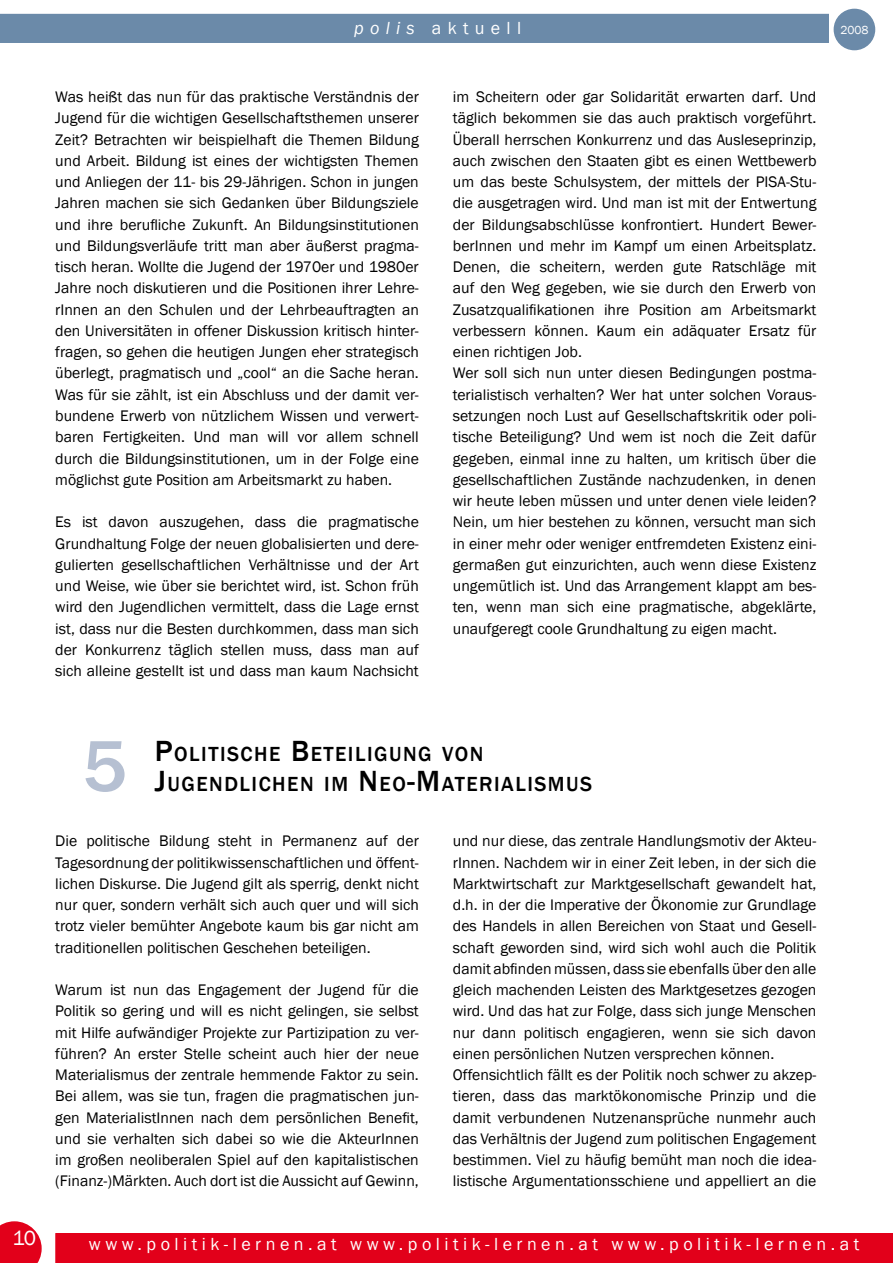
<style>
.page{position:relative;width:893px;height:1263px;background:#fff}
.page>*{position:absolute;margin:0;border:0;box-sizing:border-box;transform-origin:0 0}
.t1{font:500 75px "Franklin Gothic";color:#b6c0d2}
.t2{font:500 21px/30px "Franklin Gothic";letter-spacing:.07em;color:#000}
.t3{font:21px "Franklin Gothic";color:#fff}
.t4{font:18px "Franklin Gothic";letter-spacing:.25em;color:#fff}
.t5{font:18px "Franklin Gothic";letter-spacing:.35em;color:#fff}
.t6{font:15.75px/21.3px "Franklin Gothic";color:#000;text-align:justify}
.t7{font:12px "Franklin Gothic";color:#fff}
.s1{font-style:italic}
.s2{font-size:30px}
</style>
<div class="page">
<div style="left:0;top:14px;width:829px;height:29px;background:#6b8aa9"></div>
<div style="left:834px;top:9px;width:40px;height:41px;background:#6b8aa9;border-radius:50%"></div>
<div style="left:834px;top:9px;width:41px;height:41px;border:2px solid #6b8aa9;border-radius:50%"></div>
<svg style="left:0;top:1221px;width:42px;height:42px"></svg>
<div style="left:55px;top:1233px;width:838px;height:30px;background:#e2001a"></div>
<p class="t5" style="left:354px;top:17px;width:169px"><span class="s1">polis</span> aktuell</p>
<p class="t6" style="left:55px;top:86px;width:365px">Was heißt das nun für das praktische Verständnis der Jugend für die wichtigen Gesellschaftsthemen unserer Zeit? Betrachten wir beispielhaft die Themen Bildung und Arbeit. Bildung ist eines der wichtigsten Themen und Anliegen der 11- bis 29-Jährigen. Schon in jungen Jahren machen sie sich Gedanken über Bildungsziele und ihre berufliche Zukunft. An Bildungsinstitutionen und Bildungsverläufe tritt man aber äußerst pragma&shy;tisch heran. Wollte die Jugend der 1970er und 1980er Jahre noch diskutieren und die Positionen ihrer Lehre&shy;rInnen an den Schulen und der Lehrbeauftragten an den Universitäten in offener Diskussion kritisch hinter&shy;fragen, so gehen die heutigen Jungen eher strategisch überlegt, pragmatisch und „cool“ an die Sache heran.<br>Was für sie zählt, ist ein Abschluss und der damit ver&shy;bundene Erwerb von nützlichem Wissen und verwert&shy;baren Fertigkeiten. Und man will vor allem schnell durch die Bildungsinstitutionen, um in der Folge eine möglichst gute Position am Arbeitsmarkt zu haben.</p>
<p class="t6" style="left:55px;top:512px;width:365px">Es ist davon auszugehen, dass die pragmatische Grundhaltung Folge der neuen globalisierten und dere&shy;gulierten gesellschaftlichen Verhältnisse und der Art und Weise, wie über sie berichtet wird, ist. Schon früh wird den Jugendlichen vermittelt, dass die Lage ernst ist, dass nur die Besten durchkommen, dass man sich der Konkurrenz täglich stellen muss, dass man auf sich alleine gestellt ist und dass man kaum Nachsicht</p>
<p class="t6" style="left:453px;top:87px;width:365px;text-align:left">im Scheitern oder gar Solidarität erwarten darf. Und täglich bekommen sie das auch praktisch vorgeführt.<br>Überall herrschen Konkurrenz und das Ausleseprinzip, auch zwischen den Staaten gibt es einen Wettbewerb um das beste Schulsystem, der mittels der PISA-Stu&shy;die ausgetragen wird. Und man ist mit der Entwertung der Bildungsabschlüsse konfrontiert. Hundert Bewer&shy;berInnen und mehr im Kampf um einen Arbeitsplatz.<br>Denen, die scheitern, werden gute Ratschläge mit auf den Weg gegeben, wie sie durch den Erwerb von Zusatzqualifikationen ihre Position am Arbeitsmarkt verbessern können. Kaum ein adäquater Ersatz für einen richtigen Job.<br>Wer soll sich nun unter diesen Bedingungen postma&shy;terialistisch verhalten? Wer hat unter solchen Voraus&shy;setzungen noch Lust auf Gesellschaftskritik oder poli&shy;tische Beteiligung? Und wem ist noch die Zeit dafür gegeben, einmal inne zu halten, um kritisch über die gesellschaftlichen Zustände nachzudenken, in denen wir heute leben müssen und unter denen viele leiden?<br>Nein, um hier bestehen zu können, versucht man sich in einer mehr oder weniger entfremdeten Existenz eini&shy;germaßen gut einzurichten, auch wenn diese Existenz ungemütlich ist. Und das Arrangement klappt am bes&shy;ten, wenn man sich eine pragmatische, abgeklärte, unaufgeregt coole Grundhaltung zu eigen macht.</p>
<p class="t7" style="left:840px;top:22px;width:30px">2008</p>
<h1 class="t1" style="left:83px;top:720px;width:45px">5</h1>
<h2 class="t2" style="left:155px;top:739px;width:439px"><span class="s2">P</span>OLITISCHE <span class="s2">B</span>ETEILIGUNG VON<br><span class="s2">J</span>UGENDLICHEN IM <span class="s2">N</span> EO<span class="s2">-M</span>ATERIALISMUS</h2>
<p class="t6" style="left:55px;top:831px;width:365px">Die politische Bildung steht in Permanenz auf der Tagesordnung der politikwissenschaftlichen und öffent&shy;lichen Diskurse. Die Jugend gilt als sperrig, denkt nicht nur quer, sondern verhält sich auch quer und will sich trotz vieler bemühter Angebote kaum bis gar nicht am traditionellen politischen Geschehen beteiligen.</p>
<p class="t6" style="left:55px;top:979px;width:365px">Warum ist nun das Engagement der Jugend für die Politik so gering und will es nicht gelingen, sie selbst mit Hilfe aufwändiger Projekte zur Partizipation zu ver&shy;führen? An erster Stelle scheint auch hier der neue Materialismus der zentrale hemmende Faktor zu sein.<br>Bei allem, was sie tun, fragen die pragmatischen jun&shy;gen MaterialistInnen nach dem persönlichen Benefit, und sie verhalten sich dabei so wie die AkteurInnen im großen neoliberalen Spiel auf den kapitalistischen (Finanz-)Märkten. Auch dort ist die Aussicht auf Gewinn,</p>
<p class="t6" style="left:453px;top:831px;width:365px;text-align:left">und nur diese, das zentrale Handlungsmotiv der Akteu&shy;rInnen. Nachdem wir in einer Zeit leben, in der sich die Marktwirtschaft zur Marktgesellschaft gewandelt hat, d.h. in der die Imperative der Ökonomie zur Grundlage des Handels in allen Bereichen von Staat und Gesell&shy;schaft geworden sind, wird sich wohl auch die Politik damit abfinden müssen, dass sie ebenfalls über den alle gleich machenden Leisten des Marktgesetzes gezogen wird. Und das hat zur Folge, dass sich junge Menschen nur dann politisch engagieren, wenn sie sich davon einen persönlichen Nutzen versprechen können.<br>Offensichtlich fällt es der Politik noch schwer zu akzep&shy;tieren, dass das marktökonomische Prinzip und die damit verbundenen Nutzenansprüche nunmehr auch das Verhältnis der Jugend zum politischen Engagement bestimmen. Viel zu häufig bemüht man noch die idea&shy;listische Argumentationsschiene und appelliert an die</p>
<h2 class="t3" style="left:12px;top:1225px;width:25px">10</h2>
<p class="t4" style="left:89px;top:1232px;width:772px">www.politik-lernen.at www.politik-lernen.at www.politik-lernen.at</p>
</div>
